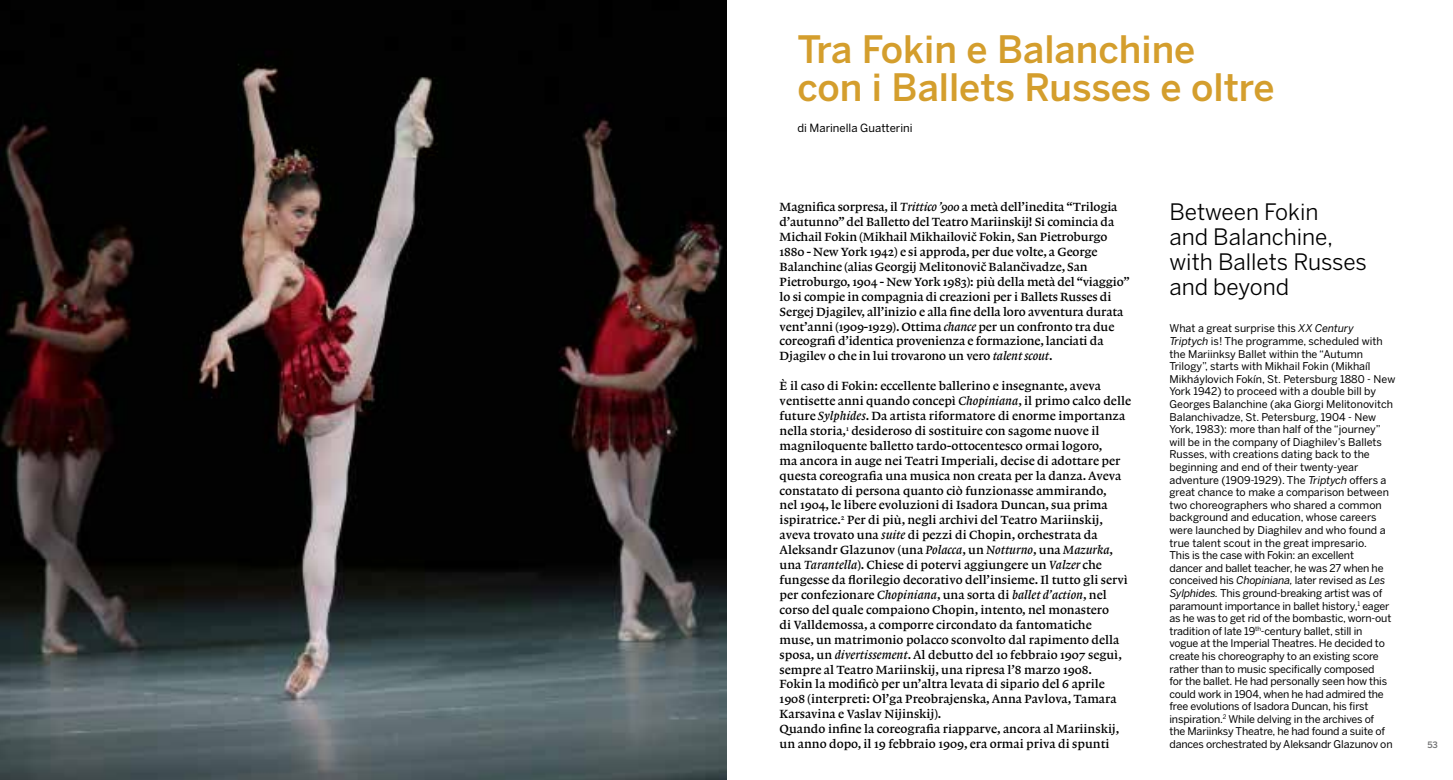
<style>
.page{position:relative;width:1453px;height:780px;background:#fff}
.page>*{position:absolute;margin:0;border:0;box-sizing:border-box;transform-origin:0 0}
.t1{font:500 37.5px/37.5px "Benton Sans";color:#d49e2d}
.t2{font:22.5px/24.9px "Benton Sans";color:#000}
.t3{font:12.5px/14.9px "Lexicon No 1 Roman B";color:#000}
.t4{font:11.25px "Benton Sans";color:#000}
.t5{font:10.62px/12.6px "Benton Sans";letter-spacing:-.015em;color:#000}
.t6{font:500 8.75px "Benton Sans";color:#707172}
.s1{font-family:"Lexicon No 1 Italic B"}
.s2{font-style:italic}
</style>
<div class="page">
<img style="left:0;top:0;width:726px;height:780px">
<h1 class="t1" style="left:797px;top:31px;width:479px">Tra Fokin e Balanchine<br>con i Ballets Russes e oltre</h1>
<p class="t4" style="left:797px;top:121px;width:117px">di Marinella Guatterini</p>
<p class="t3" style="left:780px;top:200px;width:352px">Magnifica sorpresa, il <span class="s1">Trittico ’900</span> a metà dell’inedita “Trilogia d’autunno” del Balletto del Teatro Mariinskij! Si comincia da Michail Fokin (Mikhail Mikhailovič Fokin, San Pietroburgo 1880 - New York 1942) e si approda, per due volte, a George Balanchine (alias Georgij Melitonovič Balančivadze, San Pietroburgo, 1904 - New York 1983): più della metà del “viaggio” lo si compie in compagnia di creazioni per i Ballets Russes di Sergej Djagilev, all’inizio e alla fine della loro avventura durata vent’anni (1909‑1929). Ottima <span class="s1">chance</span> per un confronto tra due coreografi d’identica provenienza e formazione, lanciati da Djagilev o che in lui trovarono un vero <span class="s1">talent scout</span>.</p>
<p class="t3" style="left:780px;top:378px;width:353px">È il caso di Fokin: eccellente ballerino e insegnante, aveva ventisette anni quando concepì <span class="s1">Chopiniana</span>, il primo calco delle future <span class="s1">Sylphides</span>. Da artista riformatore di enorme importanza nella storia,<sup>1</sup> desideroso di sostituire con sagome nuove il magniloquente balletto tardo‑ottocentesco ormai logoro,<br>ma ancora in auge nei Teatri Imperiali, decise di adottare per questa coreografia una musica non creata per la danza. Aveva constatato di persona quanto ciò funzionasse ammirando,<br>nel 1904, le libere evoluzioni di Isadora Duncan, sua prima ispiratrice.<sup>2</sup> Per di più, negli archivi del Teatro Mariinskij, aveva trovato una <span class="s1">suite</span> di pezzi di Chopin, orchestrata da Aleksandr Glazunov (una <span class="s1">Polacca</span>, un <span class="s1">Notturno</span>, una <span class="s1">Mazurka</span>, una <span class="s1">Tarantella</span>). Chiese di potervi aggiungere un <span class="s1">Valzer</span> che fungesse da florilegio decorativo dell’insieme. Il tutto gli servì per confezionare <span class="s1">Chopiniana</span>, una sorta di <span class="s1">ballet d’action</span>, nel corso del quale compaiono Chopin, intento, nel monastero<br>di Valldemossa, a comporre circondato da fantomatiche<br>muse, un matrimonio polacco sconvolto dal rapimento della sposa, un <span class="s1">divertissement</span>. Al debutto del 10 febbraio 1907 seguì, sempre al Teatro Mariinskij, una ripresa l’8 marzo 1908.<br>Fokin la modificò per un’altra levata di sipario del 6 aprile 1908 (interpreti: Ol’ga Preobrajenska, Anna Pavlova, Tamara Karsavina e Vaslav Nijinskij).<br>Quando infine la coreografia riapparve, ancora al Mariinskij, un anno dopo, il 19 febbraio 1909, era ormai priva di spunti</p>
<h2 class="t2" style="left:1169px;top:199px;width:199px">Between Fokin<br>and Balanchine, with Ballets Russes and beyond</h2>
<p class="t5" style="left:1169px;top:322px;width:227px">What a great surprise this <span class="s2">XX Century Triptych</span> is! The programme, scheduled with the Mariinksy Ballet within the “Autumn Trilogy”, starts with Mikhail Fokin (Mikhaíl Mikháylovich Fokín, St. Petersburg 1880 - New York 1942) to proceed with a double bill by Georges Balanchine (aka Giorgi Melitonovitch Balanchivadze, St. Petersburg, 1904 - New York, 1983): more than half of the “journey” will be in the company of Diaghilev’s Ballets Russes, with creations dating back to the beginning and end of their twenty‑year adventure (1909‑1929). The <span class="s2">Triptych</span> offers a great chance to make a comparison between two choreographers who shared a common background and education, whose careers were launched by Diaghilev and who found a true talent scout in the great impresario<span class="s2">.<br></span>This is the case with Fokin: an excellent<br>dancer and ballet teacher, he was 27 when he conceived his <span class="s2">Chopiniana,</span> later revised as <span class="s2">Les Sylphides.</span> This ground‑breaking artist was of paramount importance in ballet history,<sup>1</sup> eager as he was to get rid of the bombastic, worn‑out tradition of late 19<sup>th</sup>‑century ballet, still in<br>vogue at the Imperial Theatres. He decided to create his choreography to an existing score rather than to music specifically composed<br>for the ballet. He had personally seen how this could work in 1904, when he had admired the free evolutions of Isadora Duncan, his first inspiration.<sup>2</sup> While delving in the archives of<br>the Mariinksy Theatre, he had found a suite of dances orchestrated by Aleksandr Glazunov on</p>
<p class="t6" style="left:1427px;top:739px;width:12px">53</p>
</div>
